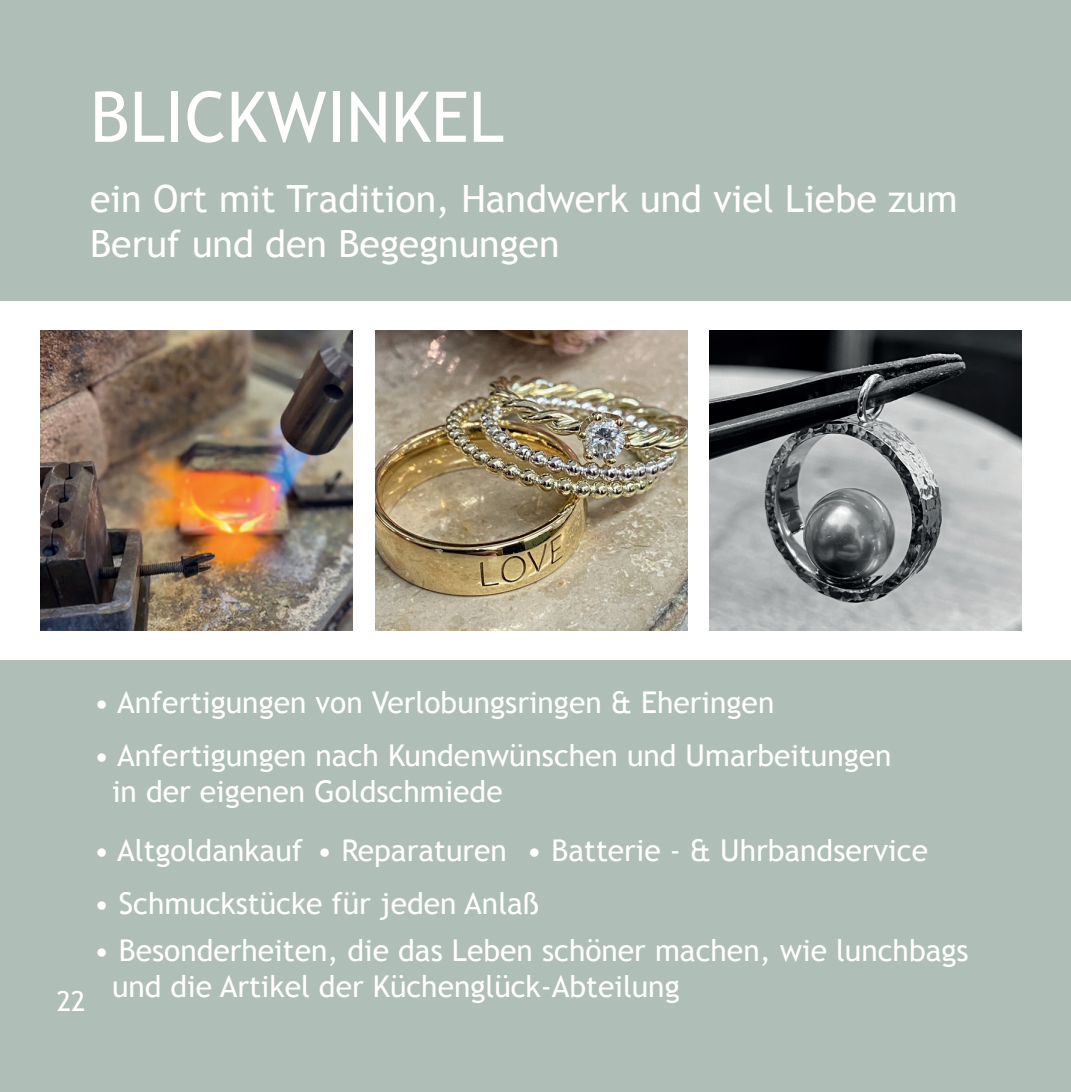
<style>
.page{position:relative;width:1071px;height:1092px;background:#fff}
.page>*{position:absolute;margin:0;border:0;box-sizing:border-box;transform-origin:0 0}
.t1{font:70px "Trebuchet MS";color:#fff}
.t2{font:37.5px/45px "Trebuchet MS";color:#fff}
.t3{font:30px/36px "Trebuchet MS";color:#fff}
.t4{font:27.5px "Trebuchet MS";color:#fff}
</style>
<div class="page">
<div style="left:0;top:0;width:1070px;height:300px;background:#afbeb6"></div>
<div style="left:0;top:660px;width:1070px;height:431px;background:#afbeb6"></div>
<img style="left:41px;top:330px;width:312px;height:300px">
<img style="left:375px;top:330px;width:312px;height:300px">
<img style="left:709px;top:330px;width:312px;height:300px">
<h1 class="t1" style="left:90px;top:76px;width:415px">BLICKWINKEL</h1>
<p class="t2" style="left:90px;top:176px;width:868px">ein Ort mit Tradition, Handwerk und viel Liebe zum<br>Beruf und den Begegnungen</p>
<p class="t3" style="left:94px;top:684px;width:681px">• Anfertigungen von Verlobungsringen &amp; Eheringen</p>
<p class="t3" style="left:112px;top:737px;width:780px;text-indent:-18px">• Anfertigungen nach Kundenwünschen und Umarbeitungen in der eigenen Goldschmiede</p>
<p class="t3" style="left:317px;top:832px;width:612px">• Reparaturen • Batterie - &amp; Uhrbandservice</p>
<p class="t3" style="left:94px;top:833px;width:210px">• Altgoldankauf</p>
<p class="t4" style="left:57px;top:984px;width:30px">22</p>
<p class="t3" style="left:94px;top:885px;width:446px">• Schmuckstücke für jeden Anlaß</p>
<p class="t3" style="left:112px;top:932px;width:857px;text-indent:-18px">• Besonderheiten, die das Leben schöner machen, wie lunchbags und die Artikel der Küchenglück-Abteilung</p>
</div>
